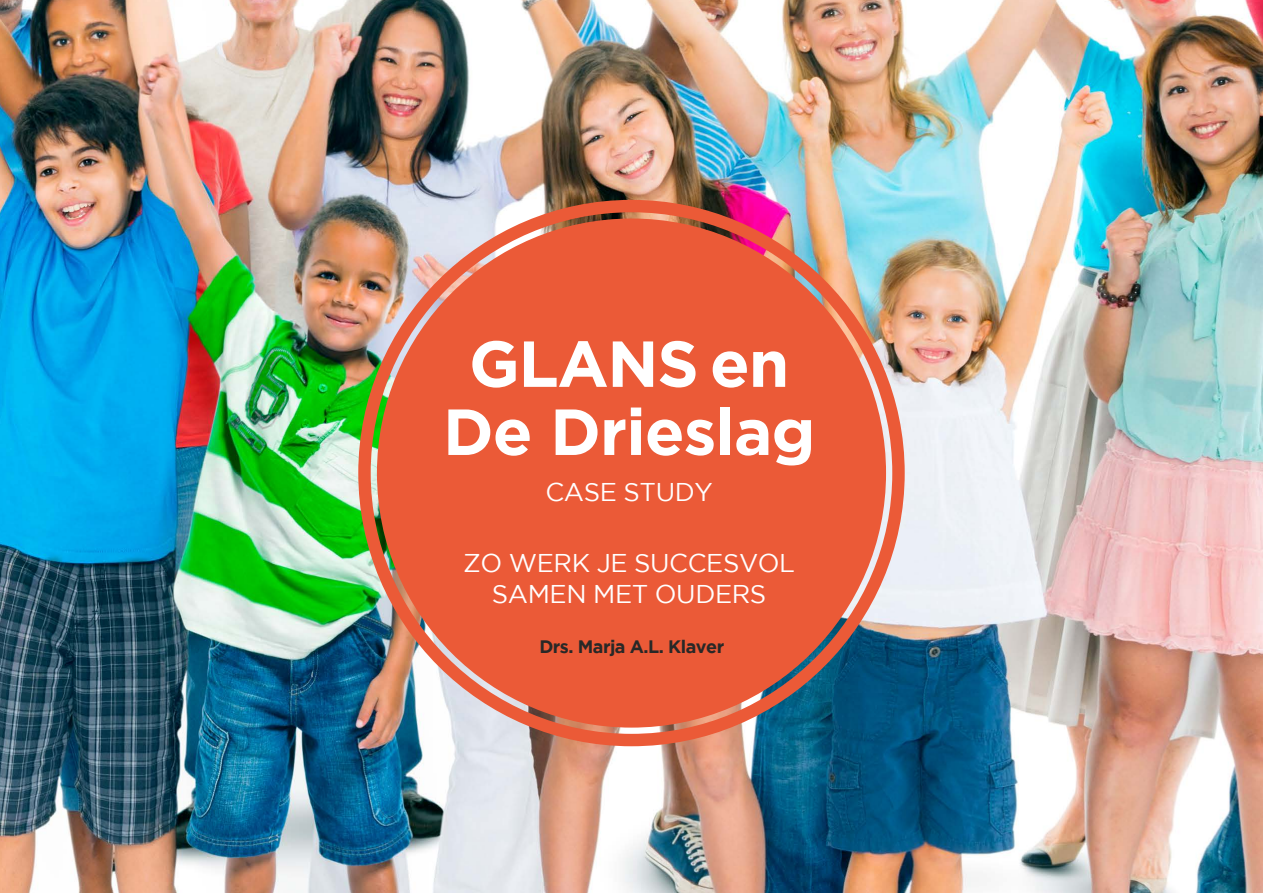
<style>
.page{position:relative;width:1263px;height:893px;background:#fff}
.page>*{position:absolute;margin:0;border:0;box-sizing:border-box;transform-origin:0 0}
.t1{font:700 64.95px "Gotham";letter-spacing:-.015em;color:#fff}
.t2{font:700 64.8px "Gotham";letter-spacing:-.02em;color:#fff}
.t3{font:25.65px/30.8px "Gotham";letter-spacing:-.015em;color:#fff;text-align:center}
.t4{font:700 18px "Gotham";letter-spacing:-.03em;color:#282827}
.s1{font-size:64.95px}
</style>
<div class="page">
<img style="left:0;top:0;width:1263px;height:893px">
<div style="left:377px;top:218px;width:509px;height:510px;background:#eb5a37;border-radius:50%"></div>
<div style="left:383px;top:225px;width:497px;height:496px;border:12px solid #eb5a37;border-radius:50%"></div>
<h2 class="t2" style="left:469px;top:326px;width:322px">GLANS <span class="s1">en</span></h2>
<h1 class="t1" style="left:443px;top:394px;width:374px">De Drieslag</h1>
<p class="t3" style="left:545px;top:476px;width:169px">CASE STUDY</p>
<p class="t3" style="left:463px;top:547px;width:333px">ZO WERK JE SUCCESVOL<br>SAMEN MET OUDERS</p>
<p class="t4" style="left:539px;top:636px;width:186px">Drs. Marja A.L. Klaver</p>
</div>
